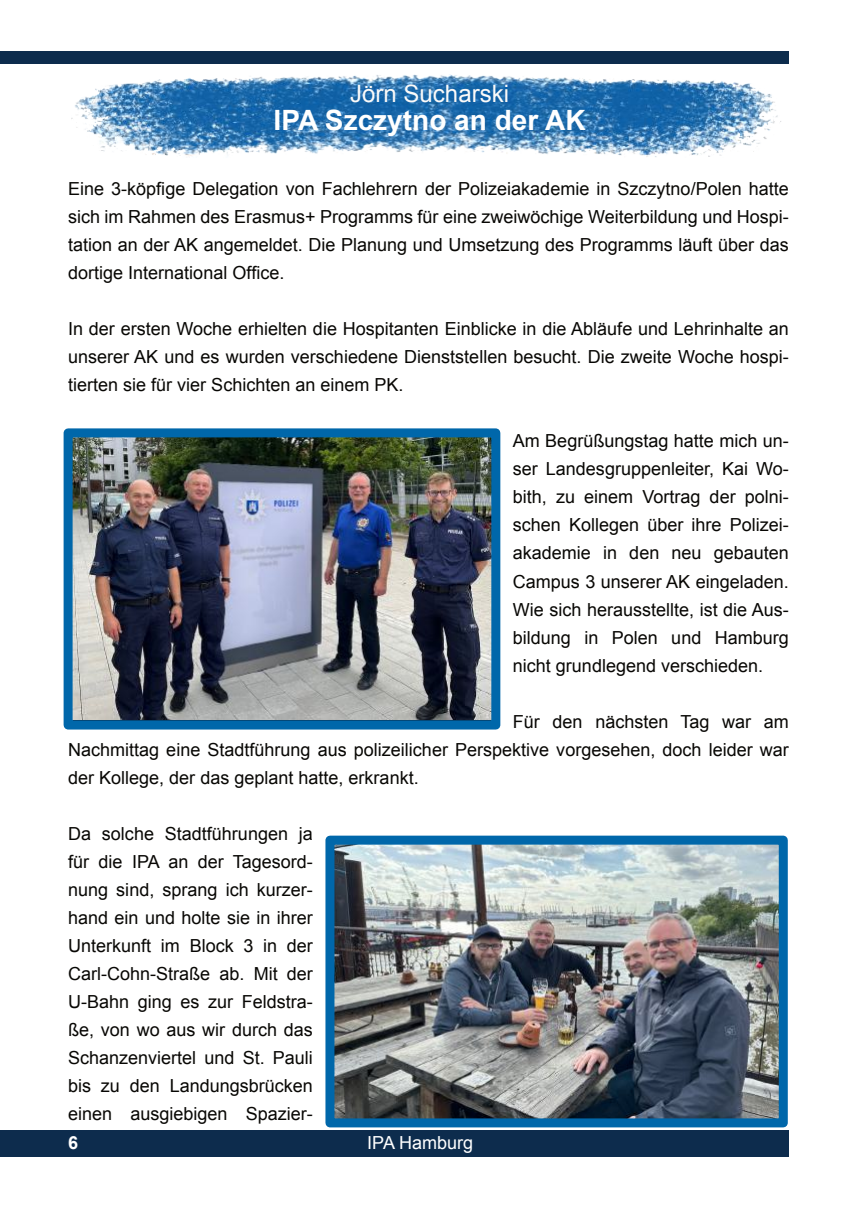
<style>
.page{position:relative;width:857px;height:1225px;background:#fff}
.page>*{position:absolute;margin:0;border:0;box-sizing:border-box;transform-origin:0 0}
.t1{font:700 28px "Arial";color:#fff}
.t2{font:24px "Arial";color:#fbfaf9}
.t3{font:18px/28px "Arial";color:#080704;text-align:justify}
.t4{font:18px "Arial";color:#fff}
.t5{font:700 18px "Arial";color:#fff}
</style>
<div class="page">
<div style="left:0;top:51px;width:788px;height:13px;background:#0d2c4d"></div>
<div style="left:0;top:1130px;width:788px;height:27px;background:#0d2c4d"></div>
<img style="left:71px;top:74px;width:710px;height:83px">
<img style="left:74px;top:438px;width:416px;height:281px">
<div style="left:64px;top:428px;width:436px;height:301px;border:9px solid #0067aa"></div>
<img style="left:335px;top:845px;width:442px;height:272px">
<div style="left:325px;top:835px;width:462px;height:292px;border:9px solid #0067aa"></div>
<h2 class="t2" style="left:350px;top:84px;width:160px">Jörn Sucharski</h2>
<h1 class="t1" style="left:273px;top:109px;width:313px">IPA Szczytno an der AK</h1>
<p class="t3" style="left:68px;top:177px;width:722px">Eine 3-köpfige Delegation von Fachlehrern der Polizeiakademie in Szczytno/Polen hatte sich im Rahmen des Erasmus+ Programms für eine zweiwöchige Weiterbildung und Hospi&shy;tation an der AK angemeldet. Die Planung und Umsetzung des Programms läuft über das dortige International Office.</p>
<p class="t3" style="left:68px;top:317px;width:722px">In der ersten Woche erhielten die Hospitanten Einblicke in die Abläufe und Lehrinhalte an unserer AK und es wurden verschiedene Dienststellen besucht. Die zweite Woche hospi&shy;tierten sie für vier Schichten an einem PK.</p>
<p class="t3" style="left:512px;top:429px;width:277px">Am Begrüßungstag hatte mich un&shy;ser Landesgruppenleiter, Kai Wo&shy;bith, zu einem Vortrag der polni&shy;schen Kollegen über ihre Polizei&shy;akademie in den neu gebauten Campus 3 unserer AK eingeladen.<br>Wie sich herausstellte, ist die Aus&shy;bildung in Polen und Hamburg nicht grundlegend verschieden.</p>
<p class="t3" style="left:68px;top:709px;width:722px;text-indent:444px">Für den nächsten Tag war am Nachmittag eine Stadtführung aus polizeilicher Perspektive vorgesehen, doch leider war der Kollege, der das geplant hatte, erkrankt.</p>
<p class="t3" style="left:68px;top:821px;width:246px">Da solche Stadtführungen ja für die IPA an der Tagesord&shy;nung sind, sprang ich kurzer&shy;hand ein und holte sie in ihrer Unterkunft im Block 3 in der Carl-Cohn-Straße ab. Mit der U-Bahn ging es zur Feldstra&shy;ße, von wo aus wir durch das Schanzenviertel und St. Pauli bis zu den Landungsbrücken einen ausgiebigen Spazier-</p>
<p class="t5" style="left:68px;top:1136px;width:12px">6</p>
<p class="t4" style="left:367px;top:1136px;width:107px">IPA Hamburg</p>
</div>
